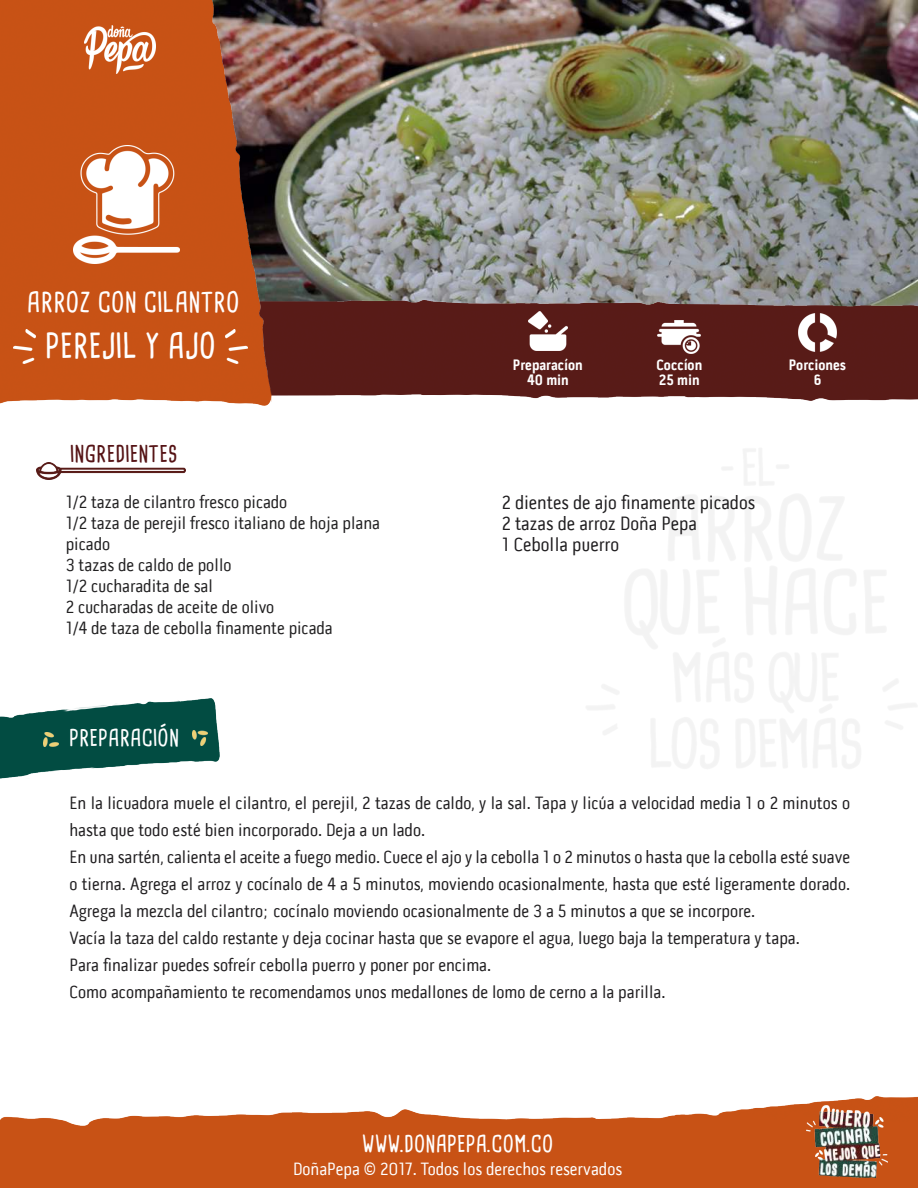
<style>
.page{position:relative;width:918px;height:1188px;background:#fff}
.page>*{position:absolute;margin:0;border:0;box-sizing:border-box;transform-origin:0 0}
.t1{font:700 33.6px "Cardenio Modern";color:#fff}
.t2{font:700 27px "Cardenio Modern";color:#fff}
.t3{font:700 22.5px "Cardenio Modern";color:#fff}
.t4{font:700 22.5px "Cardenio Modern";color:#551315}
.t5{font:19.5px/21px "Pill Gothic 300 mg";color:#201e20}
.t6{font:18px/27px "Pill Gothic 300 mg";color:#201e20}
.t7{font:18px/21px "Pill Gothic 300 mg";color:#212021}
.t8{font:18px "Pill Gothic 300 mg";color:#fff}
.t9{font:700 15.3px/15px "Pill Gothic 300 mg";color:#fff;text-align:center}
</style>
<div class="page">
<img style="left:271px;top:0;width:647px;height:300px">
<img style="left:271px;top:300px;width:647px;height:102px">
<img style="left:0;top:0;width:271px;height:406px">
<img style="left:225px;top:330px;width:23px;height:33px">
<img style="left:13px;top:330px;width:23px;height:33px">
<img style="left:84px;top:26px;width:72px;height:47px">
<img style="left:0;top:1096px;width:918px;height:92px">
<img style="left:806px;top:1105px;width:82px;height:73px">
<img style="left:36px;top:463px;width:149px;height:16px">
<img style="left:0;top:698px;width:220px;height:81px">
<img style="left:193px;top:730px;width:14px;height:16px">
<img style="left:43px;top:733px;width:15px;height:14px">
<img style="left:528px;top:312px;width:39px;height:39px">
<img style="left:799px;top:314px;width:38px;height:38px">
<img style="left:658px;top:320px;width:43px;height:33px">
<img style="left:74px;top:146px;width:106px;height:118px">
<h2 class="t2" style="left:27px;top:284px;width:214px">ARROZ CON CILANTRO</h2>
<h1 class="t1" style="left:45px;top:323px;width:172px">PEREJIL Y AJO</h1>
<p class="t4" style="left:70px;top:438px;width:109px">INGREDIENTES</p>
<p class="t7" style="left:66px;top:491px;width:316px">1/2 taza de cilantro fresco picado<br>1/2 taza de perejil fresco italiano de hoja plana picado<br>3 tazas de caldo de pollo<br>1/2 cucharadita de sal<br>2 cucharadas de aceite de olivo<br>1/4 de taza de cebolla finamente picada</p>
<p class="t3" style="left:69px;top:722px;width:112px">PREPARACIÓN</p>
<p class="t9" style="left:513px;top:357px;width:71px">Preparacíon<br>40 min</p>
<p class="t9" style="left:656px;top:357px;width:47px;text-align:left">Coccíon<br>25 min</p>
<p class="t9" style="left:789px;top:357px;width:59px">Porciones<br>6</p>
<p class="t5" style="left:502px;top:492px;width:255px">2 dientes de ajo finamente picados<br>2 tazas de arroz Doña Pepa<br>1 Cebolla puerro</p>
<p class="t6" style="left:69px;top:789px;width:782px">En la licuadora muele el cilantro, el perejil, 2 tazas de caldo, y la sal. Tapa y licúa a velocidad media 1 o 2 minutos o hasta que todo esté bien incorporado. Deja a un lado.<br>En una sartén, calienta el aceite a fuego medio. Cuece el ajo y la cebolla 1 o 2 minutos o hasta que la cebolla esté suave o tierna. Agrega el arroz y cocínalo de 4 a 5 minutos, moviendo ocasionalmente, hasta que esté ligeramente dorado.<br>Agrega la mezcla del cilantro; cocínalo moviendo ocasionalmente de 3 a 5 minutos a que se incorpore.<br>Vacía la taza del caldo restante y deja cocinar hasta que se evapore el agua, luego baja la temperatura y tapa.<br>Para finalizar puedes sofreír cebolla puerro y poner por encima.<br>Como acompañamiento te recomendamos unos medallones de lomo de cerno a la parilla.</p>
<p class="t3" style="left:362px;top:1129px;width:193px">WWW.DONAPEPA.COM.CO</p>
<p class="t8" style="left:293px;top:1158px;width:331px">DoñaPepa © 2017. Todos los derechos reservados</p>
</div>
